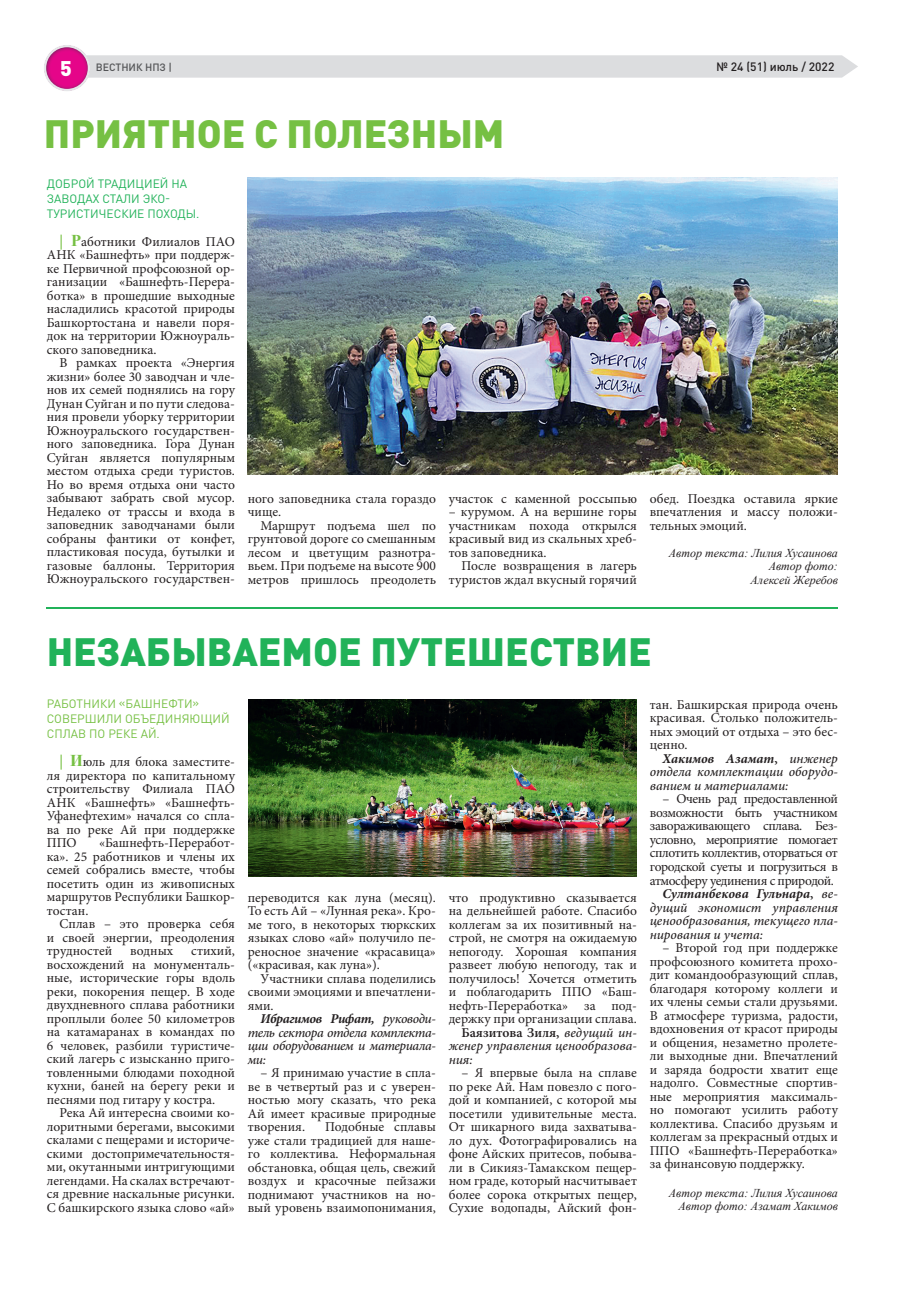
<style>
.page{position:relative;width:906px;height:1289px;background:#fff}
.page>*{position:absolute;margin:0;border:0;box-sizing:border-box;transform-origin:0 0}
.t1{font:900 39px "DIN Pro";color:#21b259}
.t2{font:900 39px "DIN Pro";color:#76c043}
.t3{font:13.5px/13.5px "Minion Pro";color:#231f20;text-align:justify}
.t4{font:italic 500 13.5px/13.5px "Minion Pro";color:#231f20;text-align:justify}
.t5{font:13.5px "Minion Pro";letter-spacing:-.03em;color:#231f20}
.t6{font:13.5px "Minion Pro";letter-spacing:-.035em;color:#231f20}
.t7{font:13.5px "Minion Pro";letter-spacing:-.025em;color:#231f20}
.t8{font:600 13.5px "Minion Pro";color:#231f20}
.t9{font:italic 700 13.5px "Minion Pro";color:#231f20}
.t10{font:italic 12px/13.5px "Times New Roman";color:#231f20;text-align:right}
.t11{font:12px/15px "DIN Pro";color:#76c043}
.t12{font:12px/15px "DIN Pro";color:#21b259}
.t13{font:500 12px "DIN Pro";color:#231f20}
.t14{font:500 10.5px "DIN Pro";color:#545557}
.s1{font-weight:900;font-size:21px;color:#fff}
.s2{font-family:"Times New Roman";font-weight:700;font-size:16.5px;color:#76c043}
.s3{font-weight:700}
.s4{font-weight:500;font-style:italic}
.s5{font-weight:600;font-style:normal}
.s6{font-weight:500}
</style>
<div class="page">
<svg style="left:44px;top:45px;width:814px;height:46px"></svg>
<img style="left:248px;top:178px;width:590px;height:296px">
<hr style="left:47px;top:607px;width:791px;height:1px;background:#21b259">
<img style="left:248px;top:699px;width:388px;height:177px">
<p class="t14" style="left:60px;top:60px;width:114px"><span class="s1">5</span> ВЕСТНИК НПЗ |</p>
<p class="t13" style="left:716px;top:58px;width:119px">№ 24 (51) июль / 2022</p>
<h1 class="t2" style="left:44px;top:107px;width:462px">ПРИЯТНОЕ С ПОЛЕЗНЫМ</h1>
<p class="t12" style="left:47px;top:175px;width:154px">ДОБРОЙ ТРАДИЦИЕЙ НА<br>ЗАВОДАХ СТАЛИ ЭКО-<br>ТУРИСТИЧЕСКИЕ ПОХОДЫ.</p>
<p class="t3" style="left:47px;top:235px;width:190px;text-indent:13px"><span class="s2">| Р</span>аботники Филиалов ПАО АНК «Башнефть» при поддерж&shy;ке Первичной профсоюзной ор&shy;ганизации «Башнефть-Перера&shy;ботка» в прошедшие выходные насладились красотой природы Башкортостана и навели поря&shy;док на территории Южноураль&shy;ского заповедника.</p>
<p class="t3" style="left:47px;top:356px;width:190px;text-indent:13px">В рамках проекта «Энергия жизни» более 30 заводчан и чле&shy;нов их семей поднялись на гору Дунан Суйган и по пути следова&shy;ния провели уборку территории Южноуральского государствен&shy;ного заповедника. Гора Дунан Суйган является популярным местом отдыха среди туристов.<br>Но во время отдыха они часто забывают забрать свой мусор.<br>Недалеко от трассы и входа в заповедник заводчанами были собраны фантики от конфет, пластиковая посуда, бутылки и газовые баллоны. Территория Южноуральского государствен-</p>
<p class="t3" style="left:248px;top:491px;width:190px">ного заповедника стала гораздо чище.</p>
<p class="t3" style="left:248px;top:518px;width:190px;text-indent:13px">Маршрут подъема шел по грунтовой дороге со смешанным лесом и цветущим разнотра&shy;вьем. При подъеме на высоте 900 метров пришлось преодолеть</p>
<p class="t3" style="left:449px;top:491px;width:190px">участок с каменной россыпью</p>
<p class="t3" style="left:449px;top:505px;width:190px">– курумом. А на вершине горы участникам похода открылся красивый вид из скальных хреб&shy;тов заповедника.</p>
<p class="t3" style="left:449px;top:559px;width:190px;text-align:right">После возвращения в лагерь туристов ждал вкусный горячий</p>
<p class="t3" style="left:649px;top:491px;width:190px">обед. Поездка оставила яркие впечатления и массу положи&shy;тельных эмоций.</p>
<p class="t10" style="left:669px;top:545px;width:170px">Автор текста: Лилия Хусаинова<br>Автор фото:<br>Алексей Жеребов</p>
<h1 class="t1" style="left:47px;top:625px;width:606px">НЕЗАБЫВАЕМОЕ ПУТЕШЕСТВИЕ</h1>
<p class="t11" style="left:47px;top:696px;width:184px">РАБОТНИКИ «БАШНЕФТИ»<br>СОВЕРШИЛИ ОБЪЕДИНЯЮЩИЙ<br>СПЛАВ ПО РЕКЕ АЙ.</p>
<p class="t3" style="left:47px;top:755px;width:190px;text-indent:13px"><span class="s2">| И</span>юль для блока заместите&shy;ля директора по капитальному строительству Филиала ПАО АНК «Башнефть» «Башнефть-Уфанефтехим» начался со спла&shy;ва по реке Ай при поддержке ППО</p>
<p class="t3" style="left:47px;top:836px;width:190px;text-indent:52px">«Башнефть-Переработ&shy;ка». 25 работников и члены их семей собрались вместе, чтобы посетить один из живописных маршрутов Республики Башкор&shy;тостан.</p>
<p class="t3" style="left:47px;top:917px;width:190px;text-indent:13px">Сплав – это проверка себя и своей энергии, преодоления трудностей</p>
<p class="t3" style="left:47px;top:944px;width:190px;text-indent:144px">стихий, восхождений на монументаль&shy;ные, исторические горы вдоль реки, покорения пещер. В ходе двухдневного сплава работники проплыли более 50 километров на катамаранах в командах по 6 человек, разбили туристиче&shy;ский лагерь с изысканно приго&shy;товленными блюдами походной кухни, баней на берегу реки и песнями под гитару у костра.</p>
<p class="t3" style="left:47px;top:1106px;width:190px;text-indent:13px">Река Ай интересна своими ко&shy;лоритными берегами, высокими скалами с пещерами и историче&shy;скими достопримечательностя&shy;ми, окутанными интригующими легендами. На скалах встречают&shy;ся древние наскальные рисунки.<br>С башкирского языка слово «ай»</p>
<p class="t3" style="left:130px;top:944px;width:45px">водных</p>
<p class="t3" style="left:248px;top:890px;width:190px">переводится как луна (месяц).<br>То есть Ай – «Лунная река». Кро&shy;ме того, в некоторых тюркских языках слово «ай» получило пе&shy;реносное значение «красавица» («красивая, как луна»).</p>
<p class="t3" style="left:248px;top:971px;width:190px;text-indent:13px">Участники сплава поделились своими эмоциями и впечатлени&shy;ями.</p>
<p class="t4" style="left:248px;top:1012px;width:190px;text-indent:13px"><span class="s3">Ибрагимов Рифат,</span> руководи&shy;тель сектора отдела комплекта&shy;ции оборудованием и материала&shy;ми:</p>
<p class="t3" style="left:248px;top:1066px;width:190px;text-indent:13px">– Я принимаю участие в спла&shy;ве в четвертый раз и с уверен&shy;ностью могу сказать, что река Ай имеет красивые природные творения.</p>
<p class="t3" style="left:248px;top:1120px;width:190px;text-indent:77px">Подобные сплавы уже стали традицией для наше&shy;го коллектива. Неформальная обстановка, общая цель, свежий воздух и красочные пейзажи поднимают участников на но&shy;вый уровень взаимопонимания,</p>
<p class="t3" style="left:449px;top:890px;width:190px">что продуктивно сказывается</p>
<p class="t3" style="left:449px;top:904px;width:190px">на дельнейшей работе. Спасибо</p>
<p class="t3" style="left:449px;top:917px;width:190px">коллегам за их позитивный на-</p>
<p class="t3" style="left:449px;top:931px;width:190px">строй, не смотря на ожидаемую</p>
<p class="t3" style="left:449px;top:944px;width:190px">непогоду. Хорошая компания</p>
<p class="t3" style="left:449px;top:958px;width:190px">развеет любую непогоду, так и</p>
<p class="t3" style="left:449px;top:971px;width:190px">получилось! Хочется отметить</p>
<p class="t3" style="left:449px;top:985px;width:190px">и поблагодарить ППО «Баш-</p>
<p class="t3" style="left:449px;top:998px;width:190px">нефть-Переработка» за под-</p>
<p class="t3" style="left:449px;top:1012px;width:190px">держку при организации сплава.</p>
<p class="t8" style="left:461px;top:1023px;width:177px">Баязитова Зиля, <span class="s4">ведущий ин-</span></p>
<p class="t4" style="left:449px;top:1039px;width:190px">женер управления ценообразова-</p>
<p class="t4" style="left:449px;top:1052px;width:26px">ния:</p>
<p class="t3" style="left:449px;top:1066px;width:190px;text-indent:13px">– Я впервые была на сплаве по реке Ай. Нам повезло с пого&shy;дой и компанией, с которой мы посетили удивительные места.<br>От шикарного вида захватыва&shy;ло дух. Фотографировались на фоне Айских притесов, побыва&shy;ли в Сикияз-Тамакском пещер&shy;ном граде, который насчитывает более сорока открытых пещер, Сухие водопады, Айский фон-</p>
<p class="t3" style="left:649px;top:698px;width:190px">тан. Башкирская природа очень красивая. Столько положитель&shy;ных эмоций от отдыха – это бес&shy;ценно.</p>
<p class="t4" style="left:649px;top:751px;width:190px;text-indent:13px"><span class="s3">Хакимов Азамат</span><span class="s5">,</span> инженер отдела комплектации оборудо&shy;ванием и материалами:</p>
<p class="t5" style="left:662px;top:790px;width:177px">– Очень рад предоставленной</p>
<p class="t5" style="left:649px;top:803px;width:190px">возможности быть участником</p>
<p class="t7" style="left:649px;top:817px;width:190px">завораживающего сплава. Без-</p>
<p class="t6" style="left:649px;top:830px;width:190px">условно, мероприятие помогает</p>
<p class="t5" style="left:649px;top:844px;width:190px">сплотить коллектив, оторваться от</p>
<p class="t5" style="left:649px;top:857px;width:190px">городской суеты и погрузиться в</p>
<p class="t5" style="left:649px;top:871px;width:186px">атмосферу уединения с природой.</p>
<p class="t9" style="left:662px;top:884px;width:177px">Султанбекова Гульнара<span class="s5">,</span> <span class="s6">ве-</span></p>
<p class="t4" style="left:649px;top:900px;width:190px">дущий экономист управления</p>
<p class="t4" style="left:649px;top:913px;width:190px">ценообразования, текущего пла-</p>
<p class="t4" style="left:649px;top:927px;width:115px">нирования и учета:</p>
<p class="t3" style="left:649px;top:941px;width:190px;text-indent:13px">– Второй год при поддержке профсоюзного комитета прохо&shy;дит командообразующий сплав, благодаря которому коллеги и их члены семьи стали друзьями.<br>В атмосфере туризма, радости, вдохновения от красот природы и общения, незаметно пролете&shy;ли выходные дни. Впечатлений и заряда бодрости хватит еще надолго. Совместные спортив&shy;ные мероприятия максималь&shy;но помогают усилить работу коллектива. Спасибо друзьям и коллегам за прекрасный отдых и ППО «Башнефть-Переработка» за финансовую поддержку.</p>
<p class="t10" style="left:669px;top:1185px;width:170px">Автор текста: Лилия Хусаинова<br>Автор фото: Азамат Хакимов</p>
</div>
